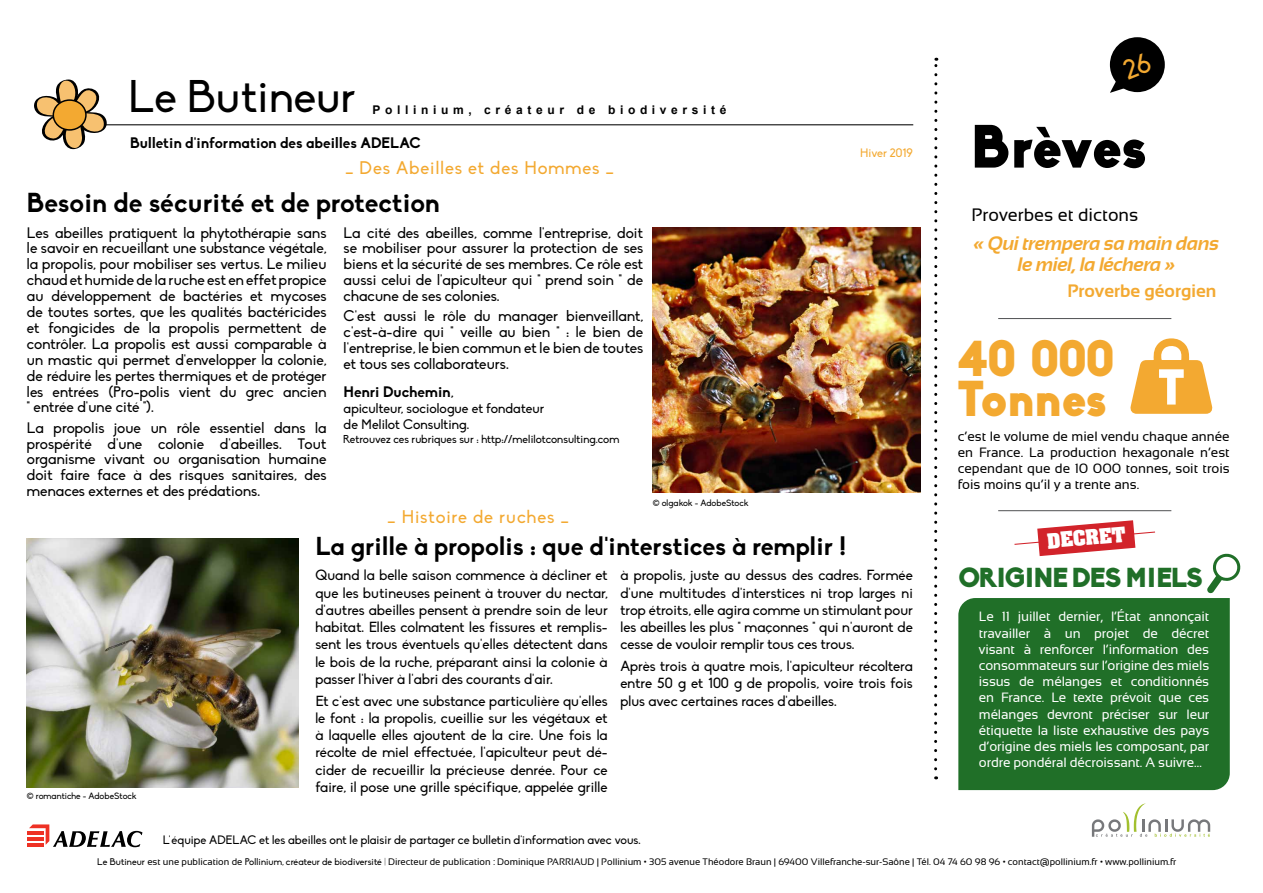
<style>
.page{position:relative;width:1263px;height:893px;background:#fff}
.page>*{position:absolute;margin:0;border:0;box-sizing:border-box;transform-origin:0 0}
.t1{font:900 60px "Biko";letter-spacing:-.015em;color:#000}
.t2{font:900 49.5px/40.5px "Biko";letter-spacing:-.02em;color:#f3a931}
.t3{font:45px "Biko";color:#000}
.t4{font:700 27px "Biko";color:#000}
.t5{font:900 27px "Biko";letter-spacing:-.045em;color:#206f28}
.t6{font:700 25.5px "Biko";color:#000}
.t7{font:italic 700 19.5px/21px "Sansation";letter-spacing:-.02em;color:#f3a931;text-align:center}
.t8{font:18px "Biko";letter-spacing:.05em;color:#f3a931}
.t9{font:18px "Sansation";color:#000}
.t10{font:700 18px "Sansation";color:#f3a931}
.t11{font:700 18px "Aachen Std";color:#fff}
.t12{font:15px/15.9px "Biko";color:#000;text-align:justify}
.t13{font:700 15px "Biko";color:#000}
.t14{font:14.4px/17.2px "Biko";color:#000;text-align:justify}
.t15{font:13.5px/16.2px "Sansation";letter-spacing:-.01em;color:#fff;text-align:justify}
.t16{font:13.5px/16.2px "Sansation";color:#000;text-align:justify}
.t17{font:13.5px/16.2px "Biko";color:#000}
.t18{font:12px "Biko";color:#000}
.t19{font:700 12px "Arial";letter-spacing:.385em;color:#000}
.t20{font:12px "Biko";letter-spacing:-.005em;color:#f3a931}
.t21{font:11.25px "Biko";color:#000}
.t22{font:9.45px "Sansation";color:#000}
.t23{font:9px "Biko";color:#000}
.s1{font-weight:400}
.s2{font-family:"Biko"}
.s3{font-family:"Geosans";font-weight:300}
</style>
<div class="page">
<svg style="left:934px;top:58px;width:3px;height:711px"></svg>
<img style="left:653px;top:228px;width:267px;height:265px">
<img style="left:27px;top:539px;width:272px;height:249px">
<hr style="left:87px;top:124px;width:826px;height:1px;background:#000">
<svg style="left:34px;top:79px;width:74px;height:71px"></svg>
<div style="left:53px;top:100px;width:33px;height:30px;background:#f3a931;border-radius:50%"></div>
<div style="left:53px;top:99px;width:34px;height:32px;border:2px solid #000;border-radius:50%"></div>
<svg style="left:1092px;top:803px;width:118px;height:34px"></svg>
<div style="left:958px;top:598px;width:272px;height:192px;background:#206f28"></div>
<hr style="left:998px;top:510px;width:173px;height:1px;background:#58595b">
<hr style="left:998px;top:318px;width:173px;height:1px;background:#58595b">
<svg style="left:1130px;top:338px;width:83px;height:76px"></svg>
<svg style="left:1207px;top:553px;width:34px;height:41px"></svg>
<svg style="left:1014px;top:520px;width:141px;height:36px"></svg>
<hr style="left:27px;top:843px;width:16px;height:4px;background:#ee3124">
<hr style="left:27px;top:837px;width:16px;height:4px;background:#ee3124">
<hr style="left:27px;top:831px;width:16px;height:3px;background:#ee3124">
<svg style="left:29px;top:824px;width:114px;height:23px"></svg>
<svg style="left:1110px;top:37px;width:55px;height:56px"></svg>
<h3 class="t3" style="left:128px;top:72px;width:229px">Le Butineur</h3>
<p class="t19" style="left:372px;top:102px;width:355px">Pollinium, créateur de biodiversité</p>
<p class="t13" style="left:130px;top:134px;width:292px">Bulletin d'information des abeilles ADELAC</p>
<p class="t8" style="left:345px;top:158px;width:270px">_ Des Abeilles et des Hommes _</p>
<h3 class="t4" style="left:27px;top:186px;width:414px">Besoin de sécurité et de protection</h3>
<p class="t12" style="left:27px;top:225px;width:301px">Les abeilles pratiquent la phytothérapie sans le savoir en recueillant une substance végétale, la propolis, pour mobiliser ses vertus. Le milieu chaud et humide de la ruche est en effet propice au développement de bactéries et mycoses de toutes sortes, que les qualités bactéricides et fongicides de la propolis permettent de contrôler. La propolis est aussi comparable à un mastic qui permet d'envelopper la colonie, de réduire les pertes thermiques et de protéger les entrées (Pro-polis vient du grec ancien " entrée d'une cité ").</p>
<p class="t12" style="left:27px;top:420px;width:301px">La propolis joue un rôle essentiel dans la prospérité d'une colonie d'abeilles. Tout organisme vivant ou organisation humaine doit faire face à des risques sanitaires, des menaces externes et des prédations.</p>
<p class="t12" style="left:344px;top:225px;width:301px">La cité des abeilles, comme l'entreprise, doit se mobiliser pour assurer la protection de ses biens et la sécurité de ses membres. Ce rôle est aussi celui de l'apiculteur qui " prend soin " de chacune de ses colonies.</p>
<p class="t12" style="left:344px;top:308px;width:301px">C'est aussi le rôle du manager bienveillant, c'est-à-dire qui " veille au bien " : le bien de l'entreprise, le bien commun et le bien de toutes et tous ses collaborateurs.</p>
<p class="t13" style="left:344px;top:382px;width:111px">Henri Duchemin<span class="s1">,</span></p>
<p class="t17" style="left:344px;top:400px;width:202px">apiculteur, sociologue et fondateur de Melilot Consulting.</p>
<p class="t21" style="left:343px;top:433px;width:278px">Retrouvez ces rubriques sur : http://melilotconsulting.com</p>
<p class="t8" style="left:387px;top:506px;width:183px">_ Histoire de ruches _</p>
<p class="t23" style="left:653px;top:497px;width:97px">© olgakok - AdobeStock</p>
<h3 class="t6" style="left:315px;top:530px;width:533px">La grille à propolis : que d'interstices à remplir !</h3>
<p class="t20" style="left:860px;top:146px;width:54px">Hiver 2019</p>
<p class="t23" style="left:27px;top:791px;width:111px">© romantiche - AdobeStock</p>
<p class="t14" style="left:315px;top:567px;width:294px">Quand la belle saison commence à décliner et que les butineuses peinent à trouver du nectar, d'autres abeilles pensent à prendre soin de leur habitat. Elles colmatent les fissures et remplis&shy;sent les trous éventuels qu'elles détectent dans le bois de la ruche, préparant ainsi la colonie à passer l'hiver à l'abri des courants d'air.</p>
<p class="t14" style="left:315px;top:692px;width:294px">Et c'est avec une substance particulière qu'elles le font : la propolis, cueillie sur les végétaux et à laquelle elles ajoutent de la cire. Une fois la récolte de miel effectuée, l'apiculteur peut dé&shy;cider de recueillir la précieuse denrée. Pour ce faire, il pose une grille spécifique, appelée grille</p>
<p class="t14" style="left:620px;top:567px;width:294px">à propolis, juste au dessus des cadres. Formée d'une multitudes d'interstices ni trop larges ni trop étroits, elle agira comme un stimulant pour les abeilles les plus " maçonnes " qui n'auront de cesse de vouloir remplir tous ces trous.</p>
<p class="t14" style="left:620px;top:658px;width:294px">Après trois à quatre mois, l'apiculteur récoltera entre 50 g et 100 g de propolis, voire trois fois plus avec certaines races d'abeilles.</p>
<p class="t18" style="left:163px;top:833px;width:479px">L'équipe ADELAC et les abeilles ont le plaisir de partager ce bulletin d'information avec vous.</p>
<h1 class="t1" style="left:971px;top:110px;width:178px">Brèves</h1>
<p class="t9" style="left:971px;top:205px;width:168px">Proverbes et dictons</p>
<h3 class="t7" style="left:974px;top:233px;width:247px">« Qui trempera sa main dans le miel, la léchera »</h3>
<p class="t10" style="left:1067px;top:281px;width:151px">Proverbe géorgien</p>
<h2 class="t2" style="left:958px;top:338px;width:159px">40 000<br>Tonnes</h2>
<p class="t16" style="left:958px;top:428px;width:274px">c’est le volume de miel vendu chaque année en France. La production hexagonale n’est cependant que de 10 000 tonnes, soit trois fois moins qu’il y a trente ans.</p>
<p class="t11" style="left:1046px;top:528px;width:80px;rotate:-5deg">DECRET</p>
<h3 class="t5" style="left:958px;top:561px;width:246px">ORIGINE DES MIELS</h3>
<p class="t15" style="left:979px;top:608px;width:232px">Le 11 juillet dernier, l’État annonçait travailler à un projet de décret visant à renforcer l’information des consommateurs sur l’origine des miels issus de mélanges et conditionnés en France. Le texte prévoit que ces mélanges devront préciser sur leur étiquette la liste exhaustive des pays d’origine des miels les composant, par ordre pondéral décroissant. A suivre…</p>
<p class="t22" style="left:97px;top:857px;width:1080px"><span class="s2">Le Butineur</span> est une publication de <span class="s2">Pollinium, créateur de biodiversité</span> <span class="s3">|</span> Directeur de publication : Dominique PARRIAUD | Pollinium • 305 avenue Théodore Braun | 69400 Villefranche-sur-Saône | Tél. 04 74 60 98 96 • contact@pollinium.fr • www.pollinium.fr</p>
</div>
